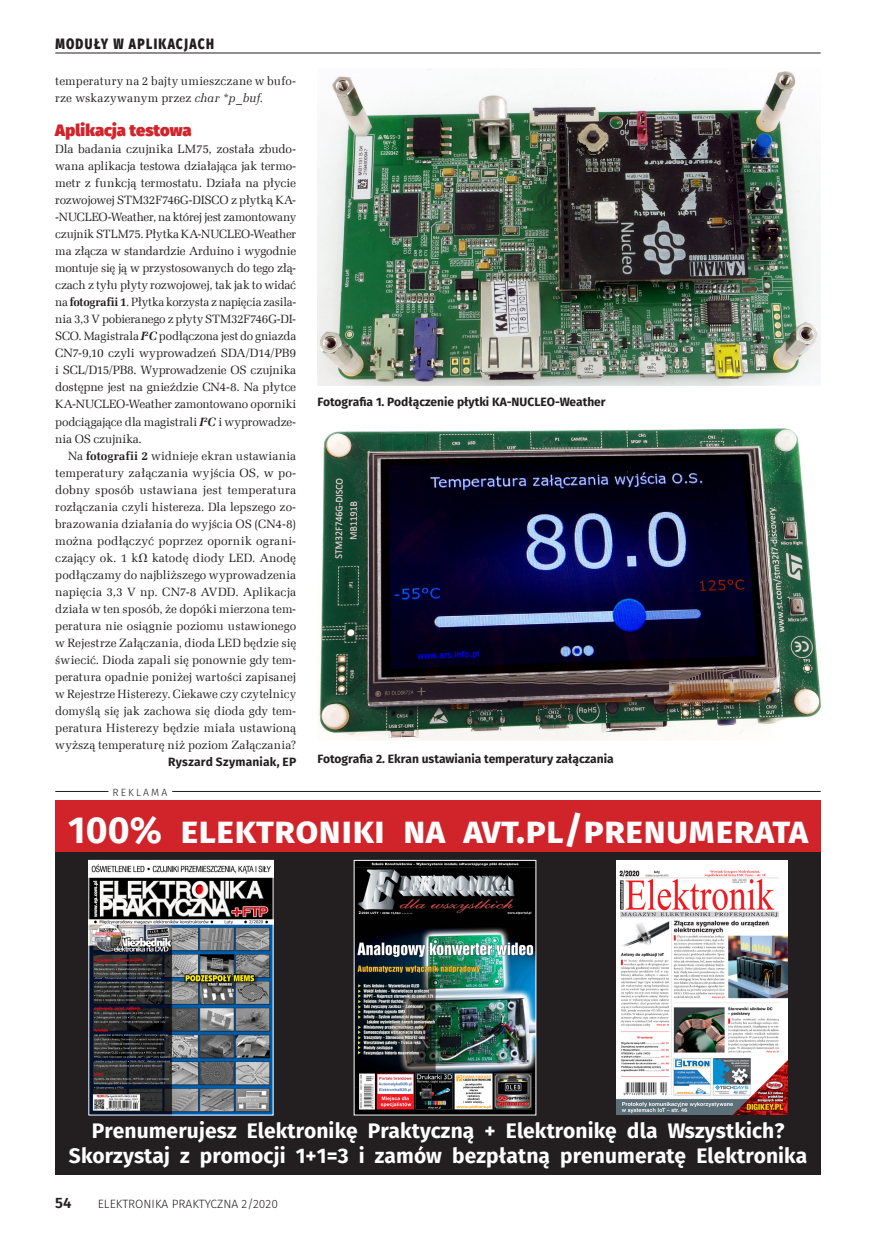
<style>
.page{position:relative;width:893px;height:1234px;background:#fff}
.page>*{position:absolute;margin:0;border:0;box-sizing:border-box;transform-origin:0 0}
._8_Tabela_Tytul{font:700 37.5px "Fira Sans";letter-spacing:.005em;color:#fff}
._8_Tabela_Tytul-2{font:700 21px "Fira Sans";letter-spacing:.005em;color:#fff}
._3_Srodtytul{font:900 16.5px "Fira Sans";color:#d1232a}
.t1{font:800 15px "Fira Sans";letter-spacing:.11em;color:#231f20;scale:.8 1}
.t2{font:600 15px "Fira Sans";color:#231f20}
._1_Body{font:12px/17px "Zapf Ellipt EU";letter-spacing:.005em;color:#231f20;text-align:justify}
._4_Podpis{font:700 12px "Fira Sans";color:#231f20}
.t3{font:300 12px "Fira Sans";color:#231f20}
._0_autor{font:700 12px "Fira Sans";letter-spacing:.025em;color:#231f20}
.t4{font:300 10.5px "Fira Sans";letter-spacing:.2em;color:#231f20}
.s1{font-style:italic}
.s2{font-weight:700}
.s3{font-weight:700;font-style:italic}
.s4{font-family:"Math With Greek"}
</style>
<div class="page">
<hr style="left:55px;top:53px;width:766px;height:1px;background:#231f20">
<img style="left:317px;top:69px;width:504px;height:316px">
<img style="left:319px;top:428px;width:502px;height:312px">
<div style="left:55px;top:848px;width:766px;height:326px;background:#231f20"></div>
<div style="left:55px;top:799px;width:766px;height:51px;background:#d1232a"></div>
<hr style="left:55px;top:791px;width:766px;height:1px;background:#231f20">
<div style="left:108px;top:782px;width:64px;height:17px;background:#fff;border-radius:9px"></div>
<img style="left:91px;top:862px;width:180px;height:250px">
<div style="left:89px;top:860px;width:184px;height:254px;border:1px solid #fff"></div>
<img style="left:356px;top:862px;width:178px;height:250px">
<img style="left:617px;top:860px;width:170px;height:254px">
<p class="t1" style="left:55px;top:30px;width:200px">MODUŁY W APLIKACJACH</p>
<p class="_1_Body" style="left:55px;top:73px;width:242px">temperatury na 2 bajty umieszczane w bufo&shy;rze wskazywanym przez <span class="s1">char *p_buf</span>.</p>
<p class="_3_Srodtytul" style="left:55px;top:115px;width:138px">Aplikacja testowa</p>
<p class="_1_Body" style="left:55px;top:141px;width:242px">Dla badania czujnika LM75, została zbudo&shy;wana aplikacja testowa działająca jak termo&shy;metr z funkcją termostatu. Działa na płycie rozwojowej STM32F746G-DISCO z płytką KA--NUCLEO-Weather, na której jest zamontowany czujnik STLM75. Płytka KA-NUCLEO-Weather ma złącza w standardzie Arduino i wygodnie montuje się ją w przystosowanych do tego złą&shy;czach z tyłu płyty rozwojowej, tak jak to widać na <span class="s2">fotografii 1</span>. Płytka korzysta z napięcia zasila&shy;nia 3,3 V pobieranego z płyty STM32F746G-DI-SCO. Magistrala <span class="s3">I</span><sup>2</sup><span class="s3">C</span> podłączona jest do gniazda CN7-9,10 czyli wyprowadzeń SDA/D14/PB9 i SCL/D15/PB8. Wyprowadzenie OS czujnika dostępne jest na gnieździe CN4-8. Na płytce KA-NUCLEO-Weather zamontowano oporniki podciągające dla magistrali <span class="s3">I</span><sup>2</sup><span class="s3">C</span> i wyprowadze&shy;nia OS czujnika.</p>
<p class="_1_Body" style="left:55px;top:447px;width:242px;text-indent:13px">Na <span class="s2">fotografii 2</span> widnieje ekran ustawiania temperatury załączania wyjścia OS, w po&shy;dobny sposób ustawiana jest temperatura rozłączania czyli histereza. Dla lepszego zo&shy;brazowania działania do wyjścia OS (CN4-8) można podłączyć poprzez opornik ograni&shy;czający ok. 1 k<span class="s4">V</span> katodę diody LED. Anodę podłączamy do najbliższego wyprowadzenia napięcia 3,3 V np. CN7-8 AVDD. Aplikacja działa w ten sposób, że dopóki mierzona tem&shy;peratura nie osiągnie poziomu ustawionego w Rejestrze Załączania, dioda LED będzie się świecić. Dioda zapali się ponownie gdy tem&shy;peratura opadnie poniżej wartości zapisanej w Rejestrze Histerezy. Ciekawe czy czytelnicy domyślą się jak zachowa się dioda gdy tem&shy;peratura Histerezy będzie miała ustawioną wyższą temperaturę niż poziom Załączania?</p>
<p class="_0_autor" style="left:168px;top:751px;width:130px">Ryszard Szymaniak, EP</p>
<p class="t4" style="left:112px;top:785px;width:56px">REKLAMA</p>
<p class="_4_Podpis" style="left:317px;top:391px;width:290px">Fotografia 1. Podłączenie płytki KA-NUCLEO-Weather</p>
<p class="_4_Podpis" style="left:317px;top:748px;width:298px">Fotografia 2. Ekran ustawiania temperatury załączania</p>
<p class="_8_Tabela_Tytul" style="left:68px;top:798px;width:741px">100% elektroniki na avt.pl/prenumerata</p>
<p class="_8_Tabela_Tytul-2" style="left:92px;top:1112px;width:694px">Prenumerujesz Elektronikę Praktyczną + Elektronikę dla Wszystkich?</p>
<p class="_8_Tabela_Tytul-2" style="left:69px;top:1137px;width:740px">Skorzystaj z promocji 1+1=3 i zamów bezpłatną prenumeratę Elektronika</p>
<p class="t2" style="left:55px;top:1190px;width:18px">54</p>
<p class="t3" style="left:98px;top:1195px;width:182px">ELEKTRONIKA PRAKTYCZNA 2/2020</p>
</div>
